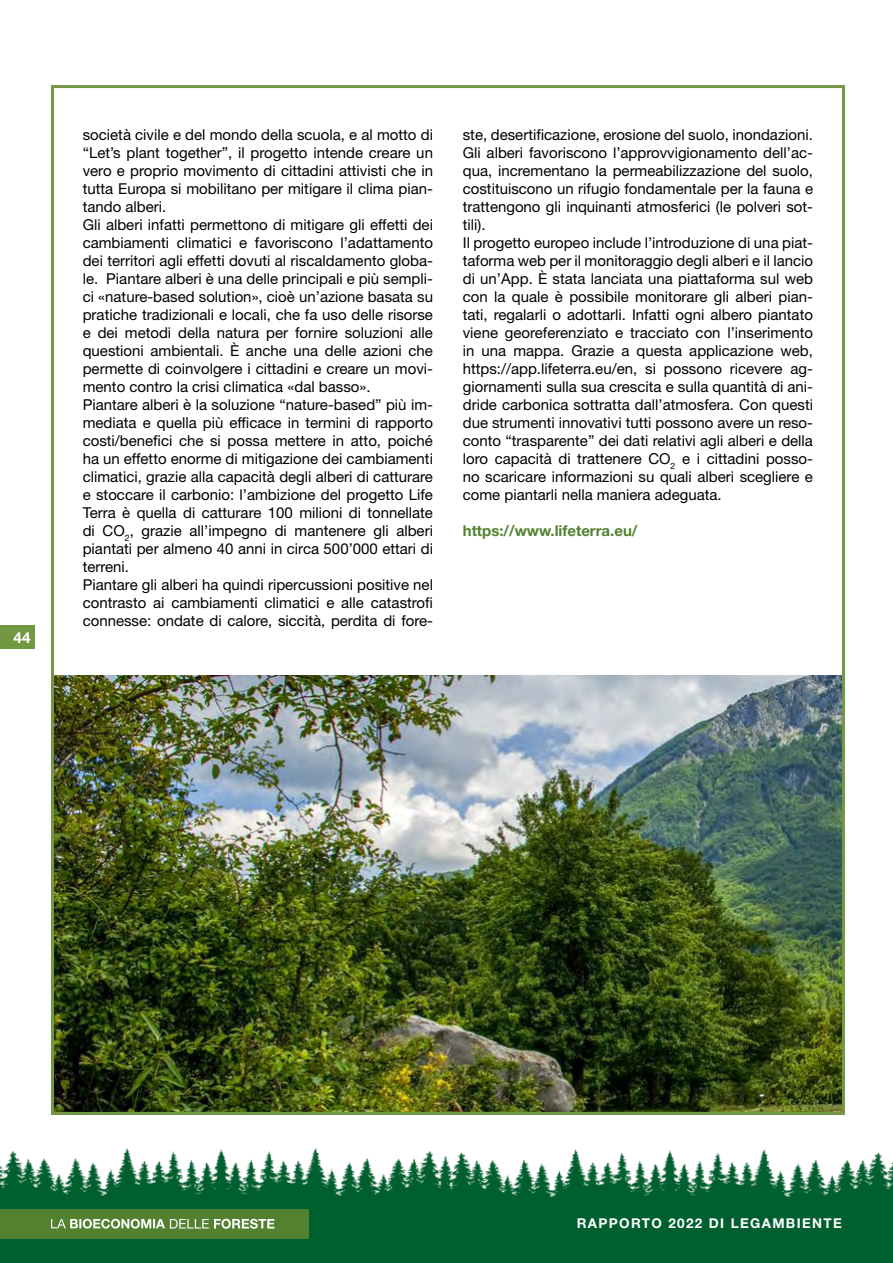
<style>
.page{position:relative;width:893px;height:1263px;background:#fff}
.page>*{position:absolute;margin:0;border:0;box-sizing:border-box;transform-origin:0 0}
.t1{font:700 15.3px "Helvetica Neue LT Std";color:#fff}
.t2{font:15px/18px "Helvetica Neue LT Std";color:#000}
.t3{font:700 15px "Helvetica Neue LT Std";color:#52822f}
.t4{font:700 13.5px "Helvetica Neue LT Std";letter-spacing:.1em;color:#fff}
</style>
<div class="page">
<img style="left:0;top:1148px;width:893px;height:115px">
<div style="left:0;top:625px;width:35px;height:24px;background:#739844"></div>
<div style="left:0;top:1209px;width:308px;height:29px;background:#52822f"></div>
<svg style="left:51px;top:1219px;width:223px;height:10px"></svg>
<img style="left:55px;top:675px;width:786px;height:436px">
<p class="t1" style="left:14px;top:628px;width:18px">44</p>
<p class="t2" style="left:83px;top:126px;width:352px">società civile e del mondo della scuola, e al motto di “Let’s plant together”, il progetto intende creare un vero e proprio movimento di cittadini attivisti che in tutta Europa si mobilitano per mitigare il clima pian&shy;tando alberi.<br>Gli alberi infatti permettono di mitigare gli effetti dei cambiamenti climatici e favoriscono l’adattamento dei territori agli effetti dovuti al riscaldamento globa&shy;le. Piantare alberi è una delle principali e più sempli&shy;ci «nature-based solution», cioè un’azione basata su pratiche tradizionali e locali, che fa uso delle risorse e dei metodi della natura per fornire soluzioni alle questioni ambientali. È anche una delle azioni che permette di coinvolgere i cittadini e creare un movi&shy;mento contro la crisi climatica «dal basso».<br>Piantare alberi è la soluzione “nature-based” più im&shy;mediata e quella più efficace in termini di rapporto costi/benefici che si possa mettere in atto, poiché ha un effetto enorme di mitigazione dei cambiamenti climatici, grazie alla capacità degli alberi di catturare e stoccare il carbonio: l’ambizione del progetto Life Terra è quella di catturare 100 milioni di tonnellate di CO<sub>2</sub>, grazie all’impegno di mantenere gli alberi piantati per almeno 40 anni in circa 500’000 ettari di terreni.<br>Piantare gli alberi ha quindi ripercussioni positive nel contrasto ai cambiamenti climatici e alle catastrofi connesse: ondate di calore, siccità, perdita di fore-</p>
<p class="t2" style="left:463px;top:126px;width:352px">ste, desertificazione, erosione del suolo, inondazioni.<br>Gli alberi favoriscono l’approvvigionamento dell’ac&shy;qua, incrementano la permeabilizzazione del suolo, costituiscono un rifugio fondamentale per la fauna e trattengono gli inquinanti atmosferici (le polveri sot&shy;tili).<br>Il progetto europeo include l’introduzione di una piat&shy;taforma web per il monitoraggio degli alberi e il lancio di un’App. È stata lanciata una piattaforma sul web con la quale è possibile monitorare gli alberi pian&shy;tati, regalarli o adottarli. Infatti ogni albero piantato viene georeferenziato e tracciato con l’inserimento in una mappa. Grazie a questa applicazione web, https://app.lifeterra.eu/en, si possono ricevere ag&shy;giornamenti sulla sua crescita e sulla quantità di ani&shy;dride carbonica sottratta dall’atmosfera. Con questi due strumenti innovativi tutti possono avere un reso&shy;conto “trasparente” dei dati relativi agli alberi e della loro capacità di trattenere CO<sub>2</sub> e i cittadini posso&shy;no scaricare informazioni su quali alberi scegliere e come piantarli nella maniera adeguata.</p>
<p class="t3" style="left:463px;top:522px;width:176px">https://www.lifeterra.eu/</p>
<p class="t4" style="left:577px;top:1215px;width:267px">RAPPORTO 2022 DI LEGAMBIENTE</p>
</div>
